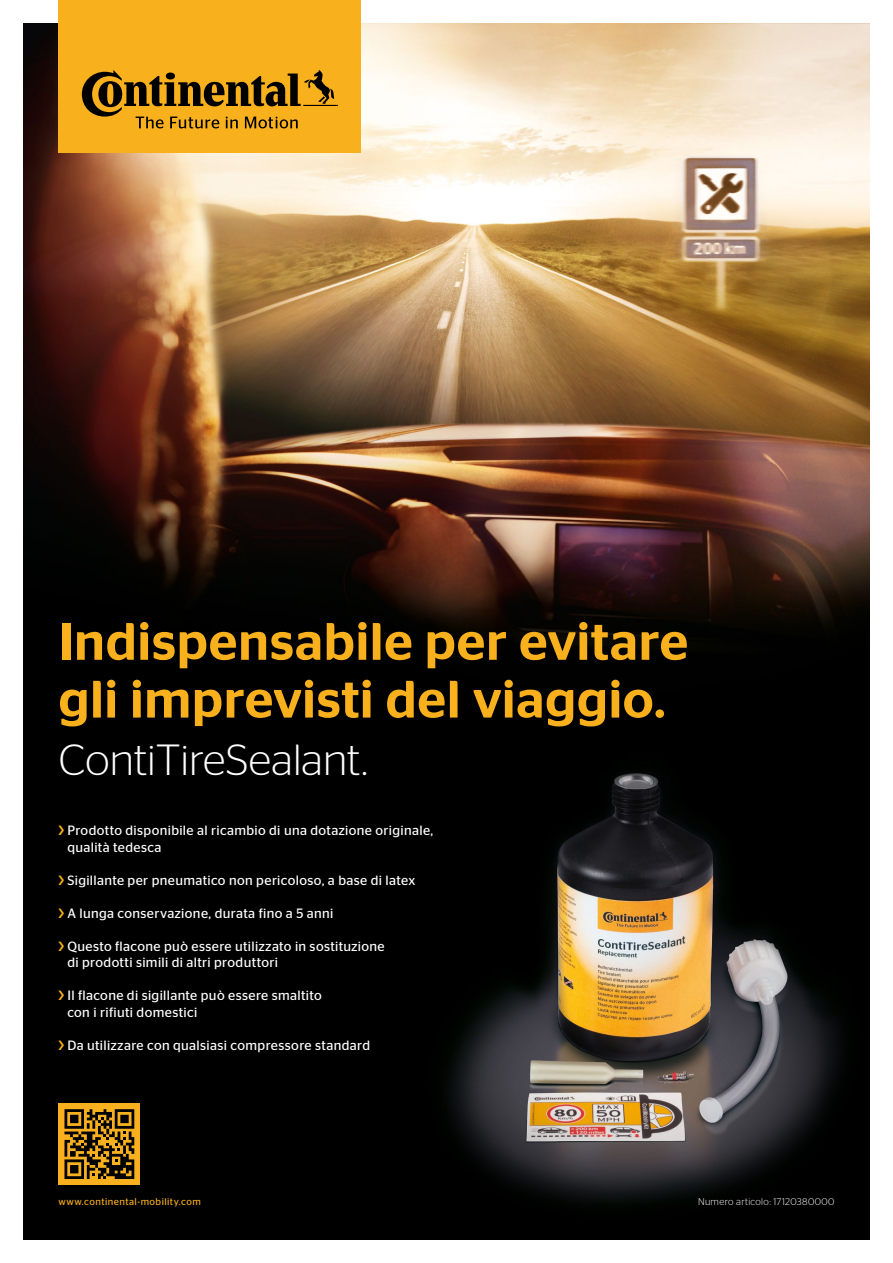
<style>
.page{position:relative;width:893px;height:1263px;background:#fff}
.page>*{position:absolute;margin:0;border:0;box-sizing:border-box;transform-origin:0 0}
.t1{font:500 52.5px/57.8px "Continental Stag Sans";letter-spacing:.015em;color:#f9b01d}
.t2{font:300 43.5px "Continental Stag Sans";color:#fff}
.t3{font:13.5px/16.5px "Continental Stag Sans";letter-spacing:.025em;color:#fff}
.t4{font:9.75px "Continental Stag Sans";letter-spacing:.05em;color:#f9b01d}
.t5{font:300 9.75px "Continental Stag Sans";letter-spacing:.035em;color:#fff}
.s1{font-weight:500;color:#f9b01d}
</style>
<div class="page">
<div style="left:23px;top:23px;width:847px;height:1216px;background:#000"></div>
<img style="left:449px;top:773px;width:391px;height:429px">
<div style="left:58px;top:1103px;width:82px;height:82px;background:#f8b01e"></div>
<svg style="left:64px;top:1109px;width:70px;height:70px"></svg>
<img style="left:23px;top:23px;width:847px;height:621px">
<div style="left:58px;top:0;width:303px;height:152px;background:#f9b01d"></div>
<svg style="left:82px;top:70px;width:256px;height:58px"></svg>
<h1 class="t1" style="left:58px;top:612px;width:631px">Indispensabile per evitare gli imprevisti del viaggio.</h1>
<h2 class="t2" style="left:58px;top:736px;width:311px">ContiTireSealant.</h2>
<p class="t3" style="left:67px;top:822px;width:367px;text-indent:-9px"><span class="s1">›</span> Prodotto disponibile al ricambio di una dotazione originale, qualità tedesca</p>
<p class="t3" style="left:58px;top:871px;width:358px"><span class="s1">›</span> Sigillante per pneumatico non pericoloso, a base di latex</p>
<p class="t3" style="left:58px;top:904px;width:276px"><span class="s1">›</span> A lunga conservazione, durata fino a 5 anni</p>
<p class="t3" style="left:67px;top:937px;width:319px;text-indent:-9px"><span class="s1">›</span> Questo flacone può essere utilizzato in sostituzione di prodotti simili di altri produttori</p>
<p class="t3" style="left:67px;top:987px;width:256px;text-indent:-9px"><span class="s1">›</span> Il flacone di sigillante può essere smaltito con i rifiuti domestici</p>
<p class="t3" style="left:58px;top:1036px;width:313px"><span class="s1">›</span> Da utilizzare con qualsiasi compressore standard</p>
<p class="t4" style="left:58px;top:1195px;width:144px">www.continental-mobility.com</p>
<p class="t5" style="left:698px;top:1196px;width:138px">Numero articolo: 17120380000</p>
</div>
